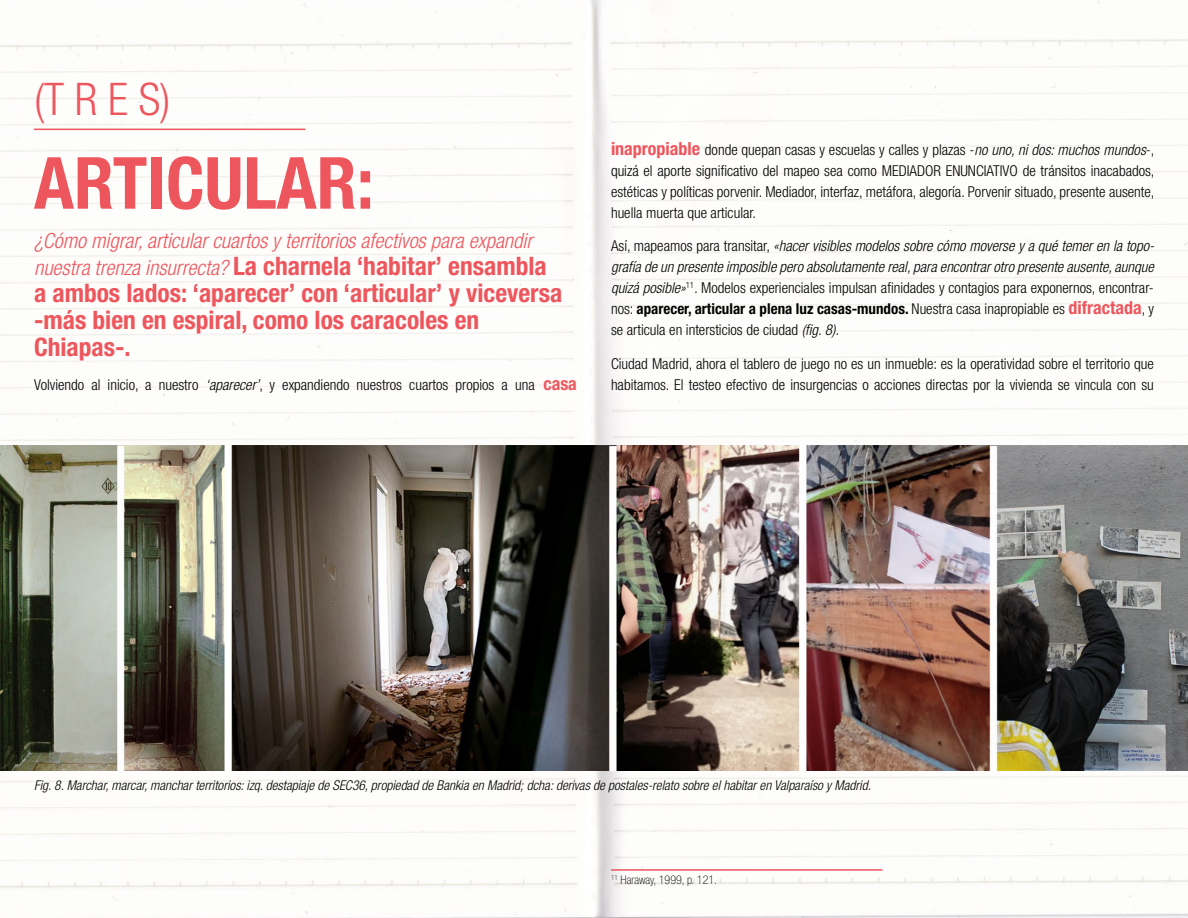
<style>
.page{position:relative;width:1188px;height:918px;background:#fff}
.page>*{position:absolute;margin:0;border:0;box-sizing:border-box;transform-origin:0 0}
.t1{font:700 condensed 72px "Helvetica Neue LT Std";color:#ee565d}
.t2{font:300 condensed 45px "Helvetica Neue LT Std";color:#ee565d}
.t3{font:700 condensed 25.5px/27px "Helvetica Neue LT Std";color:#ee565d}
.t4{font:italic 300 condensed 21px "Helvetica Neue LT Std";color:#ee565d}
.t5{font:300 condensed 15px/21px "Helvetica Neue LT Std";color:#000;text-align:justify}
.t6{font:italic 300 condensed 15px/21px "Helvetica Neue LT Std";color:#000;text-align:justify}
.t7{font:italic 300 condensed 13.5px "Helvetica Neue LT Std";color:#000}
.t8{font:100 condensed 12px "Helvetica Neue LT Std";color:#000}
.s1{font-weight:300;font-style:italic;font-size:21px}
.s2{font-style:italic}
.s3{font-weight:700;font-size:18px;color:#ee565d}
.s4{font-style:normal}
.s5{font-weight:700;font-style:normal}
.s6{font-weight:700;font-style:normal;font-size:18px;color:#ee565d}
</style>
<div class="page">
<img style="left:0;top:0;width:1188px;height:918px">
<img style="left:0;top:445px;width:1188px;height:326px">
<hr style="left:611px;top:869px;width:271px;height:2px;background:#ee565d">
<hr style="left:34px;top:129px;width:272px;height:1px;background:#ee565d">
<h2 class="t2" style="left:34px;top:74px;width:138px">(T R E S)</h2>
<h1 class="t1" style="left:34px;top:139px;width:341px">ARTICULAR:</h1>
<h3 class="t4" style="left:34px;top:229px;width:500px">¿Cómo migrar, articular cuartos y territorios afectivos para expandir</h3>
<h3 class="t3" style="left:34px;top:253px;width:530px"><span class="s1">nuestra trenza insurrecta?</span> La charnela ‘habitar’ ensambla a ambos lados: ‘aparecer’ con ‘articular’ y viceversa -más bien en espiral, como los caracoles en Chiapas-.</h3>
<p class="t5" style="left:34px;top:374px;width:544px">Volviendo al inicio, a nuestro <span class="s2">‘aparecer’</span>, y expandiendo nuestros cuartos propios a una <span class="s3">casa</span></p>
<p class="t5" style="left:611px;top:139px;width:545px"><span class="s3">inapropiable</span> donde quepan casas y escuelas y calles y plazas -<span class="s2">no uno, ni dos: muchos mundos</span>-, quizá el aporte significativo del mapeo sea como MEDIADOR ENUNCIATIVO de tránsitos inacabados, estéticas y políticas porvenir. Mediador, interfaz, metáfora, alegoría. Porvenir situado, presente ausente, huella muerta que articular.</p>
<p class="t6" style="left:611px;top:236px;width:545px"><span class="s4">Así, mapeamos para transitar,</span> «hacer visibles modelos sobre cómo moverse y a qué temer en la topo&shy;grafía de un presente imposible pero absolutamente real, para encontrar otro presente ausente, aunque quizá posible»<sup>11</sup>. <span class="s4">Modelos experienciales impulsan afinidades y contagios para exponernos, encontrar&shy;nos:</span> <span class="s5">aparecer, articular a plena luz casas-mundos.</span> <span class="s4">Nuestra casa inapropiable es</span> <span class="s6">difractada</span><span class="s4">, y se articula en intersticios de ciudad</span> (fig. 8).</p>
<p class="t5" style="left:611px;top:353px;width:544px">Ciudad Madrid, ahora el tablero de juego no es un inmueble: es la operatividad sobre el territorio que habitamos. El testeo efectivo de insurgencias o acciones directas por la vivienda se vincula con su</p>
<p class="t7" style="left:34px;top:777px;width:839px">Fig. 8. Marchar, marcar, manchar territorios: izq. destapiaje de SEC36, propiedad de Bankia en Madrid; dcha: derivas de postales-relato sobre el habitar en Valparaíso y Madrid.</p>
<p class="t8" style="left:611px;top:873px;width:108px"><sup>11</sup> Haraway, 1999, p. 121.</p>
</div>
